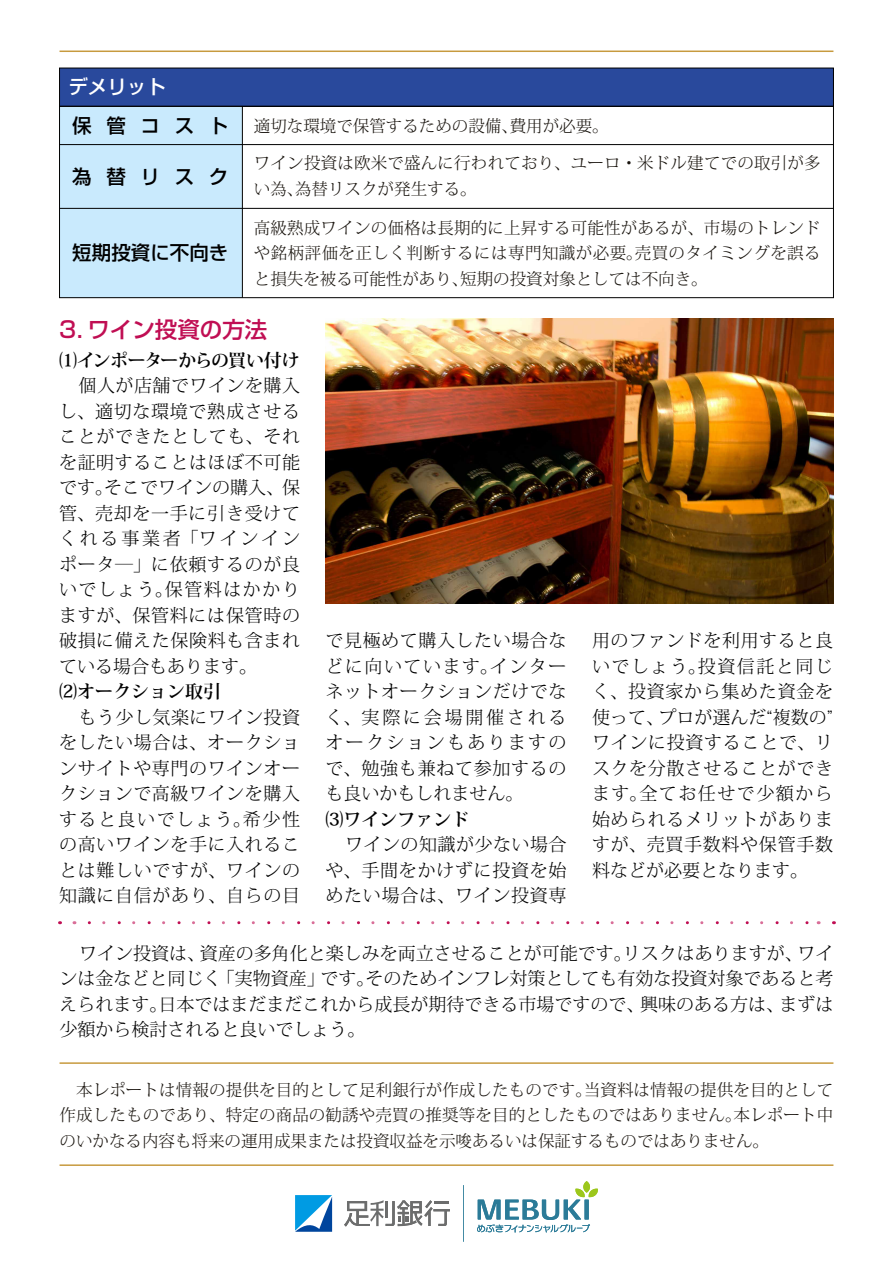
<style>
.page{position:relative;width:893px;height:1263px;background:#fff}
.page>*{position:absolute;margin:0;border:0;box-sizing:border-box;transform-origin:0 0}
.t1{font:500 22.5px "Shin Go Pro";color:#c00e53}
.t2{font:500 19.5px "Shin Go Pro";letter-spacing:.75em;color:#000}
.t3{font:500 19.5px "Shin Go Pro";color:#000}
.t4{font:500 19.5px "Shin Go Pro";color:#fff}
.t5{font:300 18px/25.5px "Koz Min Pro";letter-spacing:.03em;color:#000;text-align:justify}
.t6{font:700 18px "Koz Min Pro";color:#000}
.t7{font:700 18px "Koz Min Pro";letter-spacing:-.05em;color:#000}
.t8{font:300 16.5px/25.5px "Koz Min Pro";color:#18130d;text-align:justify}
</style>
<div class="page">
<img style="left:326px;top:319px;width:507px;height:285px">
<hr style="left:60px;top:51px;width:773px;height:1px;background:#c79a3e">
<hr style="left:60px;top:1164px;width:773px;height:2px;background:#c79a3e">
<hr style="left:60px;top:1062px;width:773px;height:2px;background:#c79a3e">
<svg style="left:89px;top:921px;width:730px;height:3px"></svg>
<svg style="left:295px;top:1195px;width:37px;height:37px"></svg>
<svg style="left:344px;top:1200px;width:106px;height:26px"></svg>
<div style="left:583px;top:1181px;width:7px;height:12px;background:#9cc71c;border-radius:50%"></div>
<svg style="left:477px;top:1188px;width:121px;height:44px"></svg>
<svg style="left:463px;top:1185px;width:1px;height:57px"></svg>
<div style="left:60px;top:68px;width:773px;height:38px;background:#29499c"></div>
<div style="left:60px;top:106px;width:182px;height:192px;background:#c9eafd"></div>
<hr style="left:60px;top:106px;width:773px;height:1px;background:#000">
<hr style="left:60px;top:144px;width:773px;height:1px;background:#000">
<hr style="left:60px;top:208px;width:773px;height:1px;background:#000">
<hr style="left:242px;top:106px;width:1px;height:192px;background:#000">
<div style="left:59px;top:68px;width:775px;height:230px;border:1px solid #000"></div>
<p class="t4" style="left:68px;top:71px;width:99px">デメリット</p>
<p class="t2" style="left:72px;top:109px;width:158px">保管コスト</p>
<p class="t2" style="left:72px;top:161px;width:158px">為替リスク</p>
<p class="t3" style="left:72px;top:237px;width:158px">短期投資に不向き</p>
<p class="t8" style="left:254px;top:112px;width:356px">適切な環境で保管するための設備、費用が必要。</p>
<p class="t8" style="left:254px;top:150px;width:568px">ワイン投資は欧米で盛んに行われており、ユーロ・米ドル建てでの取引が多い為、為替リスクが発生する。</p>
<p class="t8" style="left:254px;top:214px;width:568px">高級熟成ワインの価格は長期的に上昇する可能性があるが、市場のトレンドや銘柄評価を正しく判断するには専門知識が必要。売買のタイミングを誤ると損失を被る可能性があり、短期の投資対象としては不向き。</p>
<p class="t1" style="left:59px;top:311px;width:210px">3．ワイン投資の方法</p>
<p class="t7" style="left:59px;top:347px;width:242px">⑴インポーターからの買い付け</p>
<p class="t5" style="left:59px;top:372px;width:243px;text-indent:19px">個人が店舗でワインを購入し、適切な環境で熟成させることができたとしても、それを証明することはほぼ不可能です。そこでワインの購入、保管、売却を一手に引き受けてくれる事業者「ワインインポータ―」に依頼するのが良いでしょう。保管料はかかりますが、保管料には保管時の破損に備えた保険料も含まれている場合もあります。</p>
<p class="t6" style="left:59px;top:678px;width:164px">⑵オークション取引</p>
<p class="t5" style="left:59px;top:704px;width:243px;text-indent:19px">もう少し気楽にワイン投資をしたい場合は、オークションサイトや専門のワインオークションで高級ワインを購入すると良いでしょう。希少性の高いワインを手に入れることは難しいですが、ワインの知識に自信があり、自らの目</p>
<p class="t5" style="left:326px;top:627px;width:242px">で見極めて購入したい場合などに向いています。インターネットオークションだけでなく、実際に会場開催されるオークションもありますので、勉強も兼ねて参加するのも良いかもしれません。</p>
<p class="t6" style="left:326px;top:806px;width:145px">⑶ワインファンド</p>
<p class="t5" style="left:326px;top:831px;width:242px;text-indent:19px">ワインの知識が少ない場合や、手間をかけずに投資を始めたい場合は、ワイン投資専</p>
<p class="t5" style="left:592px;top:627px;width:242px">用のファンドを利用すると良いでしょう。投資信託と同じく、投資家から集めた資金を使って、プロが選んだ“複数の”ワインに投資することで、リスクを分散させることができます。全てお任せで少額から始められるメリットがありますが、売買手数料や保管手数料などが必要となります。</p>
<p class="t5" style="left:60px;top:940px;width:775px;text-indent:19px">ワイン投資は、資産の多角化と楽しみを両立させることが可能です。リスクはありますが、ワインは金などと同じく「実物資産」です。そのためインフレ対策としても有効な投資対象であると考えられます。日本ではまだまだこれから成長が期待できる市場ですので、興味のある方は、まずは少額から検討されると良いでしょう。</p>
<p class="t8" style="left:60px;top:1076px;width:775px;text-indent:16px">本レポートは情報の提供を目的として足利銀行が作成したものです。当資料は情報の提供を目的として作成したものであり、特定の商品の勧誘や売買の推奨等を目的としたものではありません。本レポート中のいかなる内容も将来の運用成果または投資収益を示唆あるいは保証するものではありません。</p>
</div>
